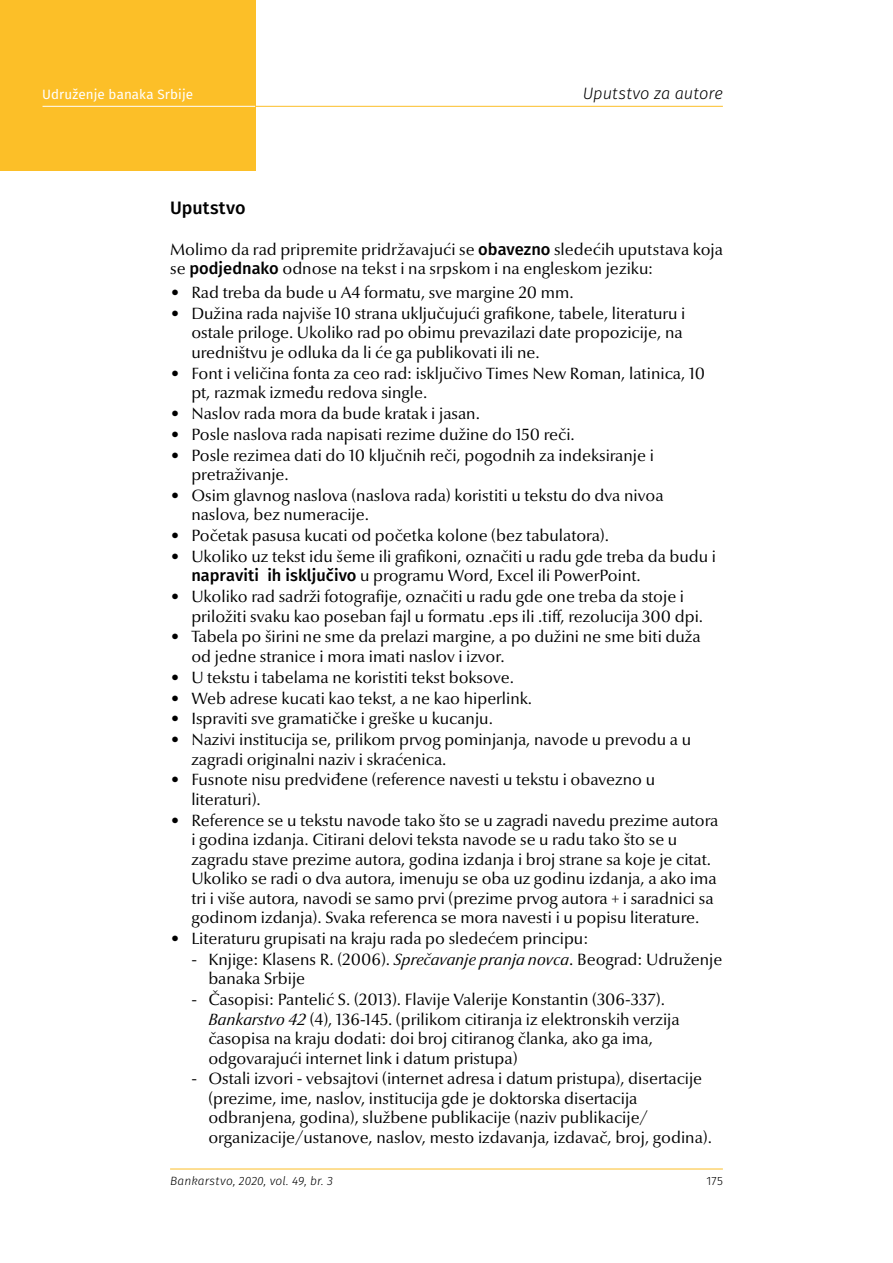
<style>
.page{position:relative;width:893px;height:1263px;background:#fff}
.page>*{position:absolute;margin:0;border:0;box-sizing:border-box;transform-origin:0 0}
.t1{font:500 18px "Fira Sans";letter-spacing:.005em;color:#000}
.t2{font:16.5px/19.5px "Optima Nova LT Pro";color:#000}
.t3{font:italic 300 16.5px "Fira Sans";color:#000}
.t4{font:13.5px "Fira Sans";letter-spacing:.01em;color:#fff}
.t5{font:italic 300 12px "Fira Sans";letter-spacing:.01em;color:#000}
.t6{font:300 12px "Fira Sans";color:#000}
.s1{font-family:"Fira Sans";font-weight:500}
.s2{font-style:italic}
</style>
<div class="page">
<div style="left:0;top:0;width:255px;height:170px;background:#fcbf28"></div>
<hr style="left:255px;top:106px;width:468px;height:1px;background:#fcbf28">
<hr style="left:170px;top:1168px;width:553px;height:1px;background:#fcbf28">
<hr style="left:43px;top:106px;width:212px;height:1px;background:#fff">
<p class="t4" style="left:42px;top:84px;width:153px">Udruženje banaka Srbije</p>
<p class="t3" style="left:583px;top:81px;width:142px">Uputstvo za autore</p>
<p class="t1" style="left:170px;top:193px;width:77px">Uputstvo</p>
<p class="t2" style="left:170px;top:239px;width:554px">Molimo da rad pripremite pridržavajući se <span class="s1">obavezno</span> sledećih uputstava koja se <span class="s1">podjednako</span> odnose na tekst i na srpskom i na engleskom jeziku:</p>
<p class="t2" style="left:170px;top:283px;width:405px">• Rad treba da bude u A4 formatu, sve margine 20 mm.</p>
<p class="t2" style="left:191px;top:304px;width:495px;text-indent:-21px">• Dužina rada najviše 10 strana uključujući grafikone, tabele, literaturu i ostale priloge. Ukoliko rad po obimu prevazilazi date propozicije, na uredništvu je odluka da li će ga publikovati ili ne.</p>
<p class="t2" style="left:191px;top:363px;width:515px;text-indent:-21px">• Font i veličina fonta za ceo rad: isključivo Times New Roman, latinica, 10 pt, razmak između redova single.</p>
<p class="t2" style="left:170px;top:404px;width:311px">• Naslov rada mora da bude kratak i jasan.</p>
<p class="t2" style="left:170px;top:424px;width:406px">• Posle naslova rada napisati rezime dužine do 150 reči.</p>
<p class="t2" style="left:191px;top:445px;width:464px;text-indent:-21px">• Posle rezimea dati do 10 ključnih reči, pogodnih za indeksiranje i pretraživanje.</p>
<p class="t2" style="left:191px;top:485px;width:474px;text-indent:-21px">• Osim glavnog naslova (naslova rada) koristiti u tekstu do dva nivoa naslova, bez numeracije.</p>
<p class="t2" style="left:170px;top:526px;width:440px">• Početak pasusa kucati od početka kolone (bez tabulatora).</p>
<p class="t2" style="left:191px;top:546px;width:526px;text-indent:-21px">• Ukoliko uz tekst idu šeme ili grafikoni, označiti u radu gde treba da budu i <span class="s1">napraviti ih isključivo</span> u programu Word, Excel ili PowerPoint.</p>
<p class="t2" style="left:191px;top:587px;width:513px;text-indent:-21px">• Ukoliko rad sadrži fotografije, označiti u radu gde one treba da stoje i priložiti svaku kao poseban fajl u formatu .eps ili .tiff, rezolucija 300 dpi.</p>
<p class="t2" style="left:191px;top:627px;width:511px;text-indent:-21px">• Tabela po širini ne sme da prelazi margine, a po dužini ne sme biti duža od jedne stranice i mora imati naslov i izvor.</p>
<p class="t2" style="left:170px;top:667px;width:345px">• U tekstu i tabelama ne koristiti tekst boksove.</p>
<p class="t2" style="left:170px;top:688px;width:364px">• Web adrese kucati kao tekst, a ne kao hiperlink.</p>
<p class="t2" style="left:170px;top:709px;width:324px">• Ispraviti sve gramatičke i greške u kucanju.</p>
<p class="t2" style="left:191px;top:730px;width:501px;text-indent:-21px">• Nazivi institucija se, prilikom prvog pominjanja, navode u prevodu a u zagradi originalni naziv i skraćenica.</p>
<p class="t2" style="left:191px;top:770px;width:465px;text-indent:-21px">• Fusnote nisu predviđene (reference navesti u tekstu i obavezno u literaturi).</p>
<p class="t2" style="left:191px;top:810px;width:528px;text-indent:-21px">• Reference se u tekstu navode tako što se u zagradi navedu prezime autora i godina izdanja. Citirani delovi teksta navode se u radu tako što se u zagradu stave prezime autora, godina izdanja i broj strane sa koje je citat.<br>Ukoliko se radi o dva autora, imenuju se oba uz godinu izdanja, a ako ima tri i više autora, navodi se samo prvi (prezime prvog autora + i saradnici sa godinom izdanja). Svaka referenca se mora navesti i u popisu literature.</p>
<p class="t2" style="left:170px;top:928px;width:420px">• Literaturu grupisati na kraju rada po sledećem principu:</p>
<p class="t2" style="left:208px;top:949px;width:515px;text-indent:-17px">- Knjige: Klasens R. (2006). <span class="s2">Sprečavanje pranja novca</span>. Beograd: Udruženje banaka Srbije</p>
<p class="t2" style="left:208px;top:989px;width:473px;text-indent:-17px">- Časopisi: Pantelić S. (2013). Flavije Valerije Konstantin (306-337).<br><span class="s2">Bankarstvo 42</span> (4), 136-145. (prilikom citiranja iz elektronskih verzija časopisa na kraju dodati: doi broj citiranog članka, ako ga ima, odgovarajući internet link i datum pristupa)</p>
<p class="t2" style="left:208px;top:1069px;width:505px;text-indent:-17px">- Ostali izvori - vebsajtovi (internet adresa i datum pristupa), disertacije (prezime, ime, naslov, institucija gde je doktorska disertacija odbranjena, godina), službene publikacije (naziv publikacije/ organizacije/ustanove, naslov, mesto izdavanja, izdavač, broj, godina).</p>
<p class="t5" style="left:170px;top:1172px;width:164px">Bankarstvo, 2020, vol. 49, br. 3</p>
<p class="t6" style="left:706px;top:1172px;width:18px">175</p>
</div>
